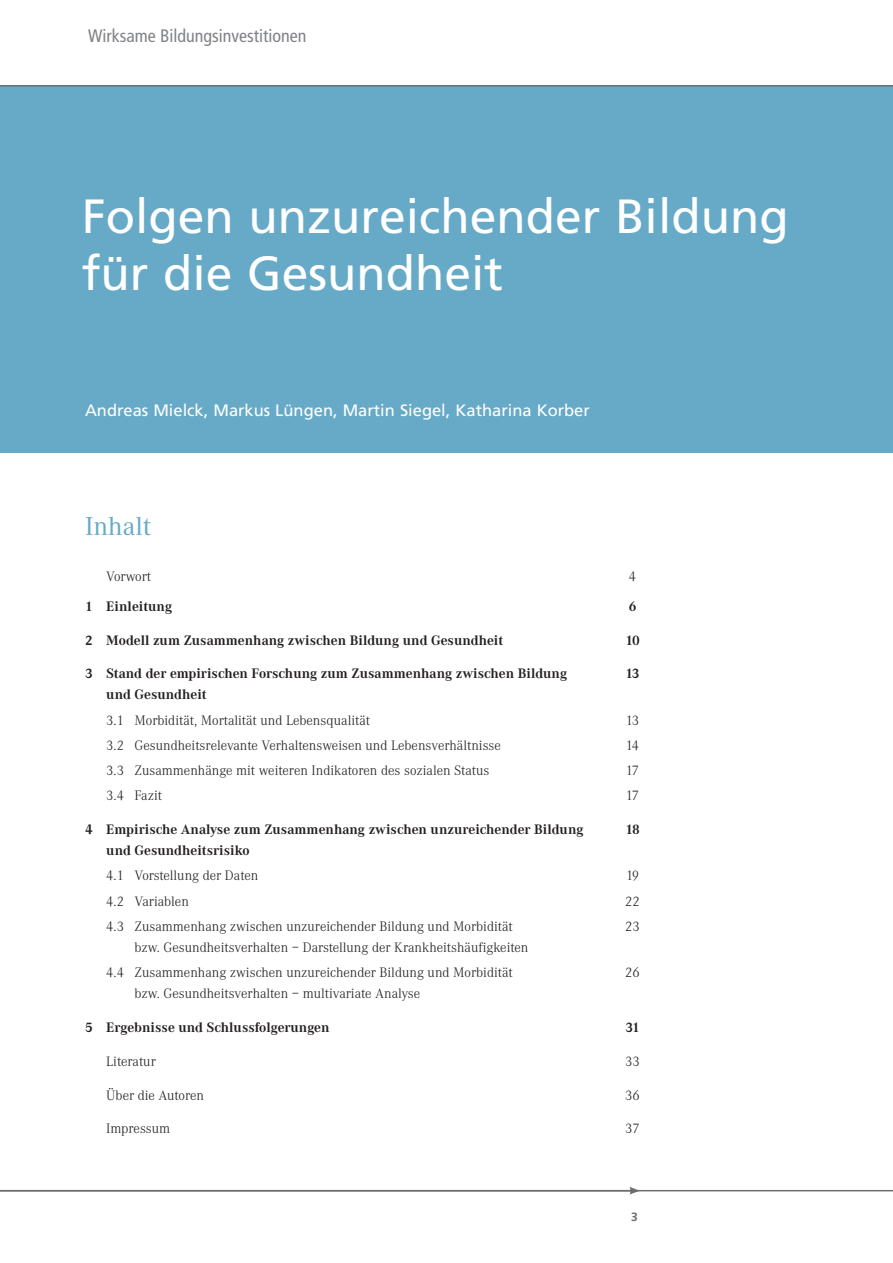
<style>
.page{position:relative;width:893px;height:1263px;background:#fff}
.page>*{position:absolute;margin:0;border:0;box-sizing:border-box;transform-origin:0 0}
.t1{font:48px/57px "Frutiger";color:#fff}
.t2{font:27px "Corporate A";color:#67aac7}
.t3{font:condensed 18px "Frutiger";color:#808285}
.t4{font:16.5px "Frutiger";color:#fff}
.t5{font:300 14.25px/25.2px "Corporate A";color:#231f20}
.t6{font:700 14.25px "Corporate A";color:#231f20}
.t7{font:700 12px "Frutiger";color:#6c6d70}
</style>
<div class="page">
<div style="left:0;top:85px;width:893px;height:368px;background:#67aac7"></div>
<hr style="left:0;top:1190px;width:893px;height:1px;background:#6c6d70">
<svg style="left:629px;top:1187px;width:11px;height:7px"></svg>
<hr style="left:0;top:85px;width:893px;height:2px;background:#6c6d70">
<p class="t3" style="left:88px;top:26px;width:220px">Wirksame Bildungsinvestitionen</p>
<h1 class="t1" style="left:82px;top:188px;width:708px">Folgen unzureichender Bildung für die Gesundheit</h1>
<p class="t4" style="left:85px;top:400px;width:506px">Andreas Mielck, Markus Lüngen, Martin Siegel, Katharina Korber</p>
<h2 class="t2" style="left:85px;top:511px;width:68px">Inhalt</h2>
<p class="t5" style="left:106px;top:564px;width:46px">Vorwort</p>
<p class="t5" style="left:629px;top:564px;width:9px">4</p>
<p class="t6" style="left:85px;top:598px;width:89px">1 Einleitung</p>
<p class="t6" style="left:629px;top:598px;width:9px">6</p>
<p class="t6" style="left:85px;top:632px;width:420px">2 Modell zum Zusammenhang zwischen Bildung und Gesundheit</p>
<p class="t6" style="left:625px;top:632px;width:16px">10</p>
<p class="t6" style="left:85px;top:666px;width:484px">3 Stand der empirischen Forschung zum Zusammenhang zwischen Bildung</p>
<p class="t6" style="left:625px;top:666px;width:16px">13</p>
<p class="t6" style="left:106px;top:687px;width:102px">und Gesundheit</p>
<p class="t5" style="left:106px;top:708px;width:265px">3.1 Morbidität, Mortalität und Lebensqualität</p>
<p class="t5" style="left:626px;top:708px;width:15px">13</p>
<p class="t5" style="left:106px;top:733px;width:396px">3.2 Gesundheitsrelevante Verhaltensweisen und Lebensverhältnisse</p>
<p class="t5" style="left:626px;top:733px;width:15px">14</p>
<p class="t5" style="left:106px;top:758px;width:385px">3.3 Zusammenhänge mit weiteren Indikatoren des sozialen Status</p>
<p class="t5" style="left:626px;top:758px;width:15px">17</p>
<p class="t5" style="left:106px;top:783px;width:57px">3.4 Fazit</p>
<p class="t5" style="left:626px;top:783px;width:15px">17</p>
<p class="t6" style="left:85px;top:822px;width:500px">4 Empirische Analyse zum Zusammenhang zwischen unzureichender Bildung</p>
<p class="t6" style="left:625px;top:822px;width:16px">18</p>
<p class="t6" style="left:106px;top:843px;width:145px">und Gesundheitsrisiko</p>
<p class="t5" style="left:106px;top:863px;width:154px">4.1 Vorstellung der Daten</p>
<p class="t5" style="left:626px;top:863px;width:15px">19</p>
<p class="t5" style="left:106px;top:889px;width:84px">4.2 Variablen</p>
<p class="t5" style="left:625px;top:889px;width:16px">22</p>
<p class="t5" style="left:106px;top:914px;width:408px">4.3 Zusammenhang zwischen unzureichender Bildung und Morbidität</p>
<p class="t5" style="left:625px;top:914px;width:16px">23</p>
<p class="t5" style="left:106px;top:935px;width:424px;text-indent:28px">bzw. Gesundheitsverhalten – Darstellung der Krankheitshäufigkeiten<br>4.4 Zusammenhang zwischen unzureichender Bildung und Morbidität</p>
<p class="t5" style="left:625px;top:960px;width:16px">26</p>
<p class="t5" style="left:135px;top:981px;width:287px">bzw. Gesundheitsverhalten – multivariate Analyse</p>
<p class="t6" style="left:85px;top:1019px;width:246px">5 Ergebnisse und Schlussfolgerungen</p>
<p class="t6" style="left:625px;top:1019px;width:16px">31</p>
<p class="t5" style="left:106px;top:1049px;width:51px">Literatur</p>
<p class="t5" style="left:625px;top:1049px;width:16px">33</p>
<p class="t5" style="left:106px;top:1082px;width:99px">Über die Autoren</p>
<p class="t5" style="left:625px;top:1082px;width:16px">36</p>
<p class="t5" style="left:106px;top:1116px;width:66px">Impressum</p>
<p class="t5" style="left:625px;top:1116px;width:16px">37</p>
<p class="t7" style="left:631px;top:1210px;width:8px">3</p>
</div>
